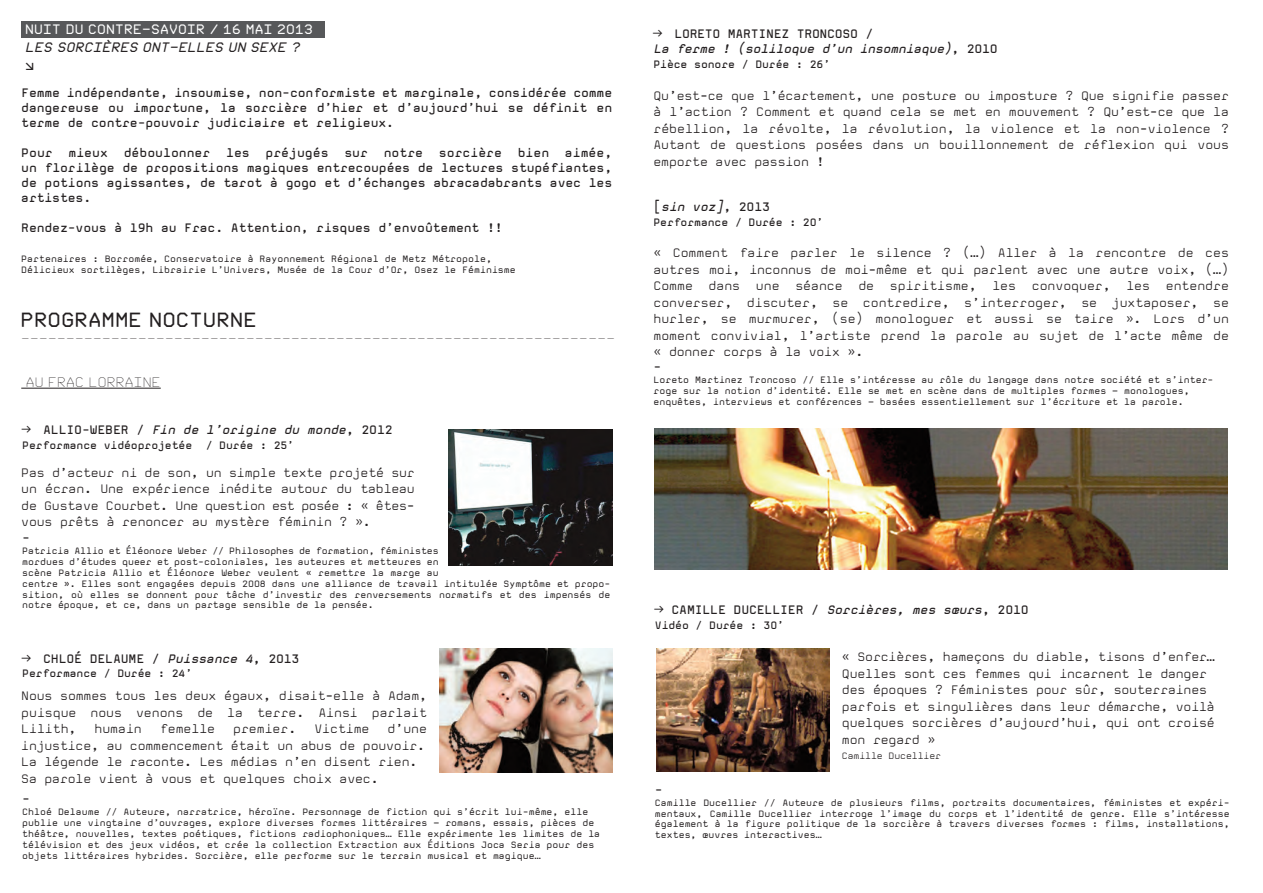
<style>
.page{position:relative;width:1263px;height:893px;background:#fff}
.page>*{position:absolute;margin:0;border:0;box-sizing:border-box;transform-origin:0 0}
.t1{font:700 18px "FRAC";color:#231f20}
.t2{font:300 12px/16.5px "Mono";letter-spacing:-.015em;color:#231f20;text-align:justify}
.t3{font:700 12px/15px "Mono";letter-spacing:-.015em;color:#231f20;text-align:justify}
.t4{font:italic 700 12px/15px "Mono";letter-spacing:-.025em;color:#231f20}
.t5{font:300 12px "FRAC";color:#231f20}
.t6{font:700 12px "FRAC";color:#fff}
.t7{font:italic 700 12px "FRAC";color:#231f20}
.t8{font:700 12px "FRAC";color:#231f20}
.t9{font:700 10.5px "Mono";letter-spacing:-.015em;color:#231f20}
.t10{font:9px/10.8px "Mono";color:#231f20}
.t11{font:300 9px "Mono";letter-spacing:-.015em;color:#231f20}
.s1{font-family:"FRAC";font-weight:500;font-style:normal}
.s2{font-style:normal}
.s3{font-family:"FRAC";font-weight:500}
.s4{font-style:italic}
</style>
<div class="page">
<div style="left:21px;top:21px;width:303px;height:17px;background:#57585a"></div>
<hr style="left:21px;top:388px;width:140px;height:1px;background:#231f20">
<img style="left:448px;top:429px;width:164px;height:136px">
<img style="left:439px;top:649px;width:173px;height:123px">
<img style="left:656px;top:648px;width:173px;height:124px">
<img style="left:655px;top:428px;width:572px;height:142px">
<h2 class="t6" style="left:26px;top:23px;width:289px">NUIT DU CONTRE-SAVOIR / 16 MAI 2013</h2>
<h2 class="t7" style="left:26px;top:41px;width:278px">LES SORCIÈRES ONT-ELLES UN SEXE ?</h2>
<h2 class="t8" style="left:26px;top:59px;width:10px">d</h2>
<h2 class="t3" style="left:21px;top:86px;width:593px">Femme indépendante, insoumise, non-conformiste et marginale, considérée comme dangereuse ou importune, la sorcière d’hier et d’aujourd’hui se définit en terme de contre-pouvoir judiciaire et religieux.</h2>
<h2 class="t3" style="left:21px;top:146px;width:33px">Pour</h2>
<h2 class="t3" style="left:69px;top:146px;width:41px">mieux</h2>
<h2 class="t3" style="left:124px;top:146px;width:88px">déboulonner</h2>
<h2 class="t3" style="left:226px;top:146px;width:25px">les</h2>
<h2 class="t3" style="left:266px;top:146px;width:65px">préjugés</h2>
<h2 class="t3" style="left:344px;top:146px;width:25px">sur</h2>
<h2 class="t3" style="left:384px;top:146px;width:41px">notre</h2>
<h2 class="t3" style="left:439px;top:146px;width:65px">sorcière</h2>
<h2 class="t3" style="left:518px;top:146px;width:33px">bien</h2>
<h2 class="t3" style="left:21px;top:146px;width:593px;text-indent:544px">aimée, un florilège de propositions magiques entrecoupées de lectures stupéfiantes, de potions agissantes, de tarot à gogo et d’échanges abracadabrants avec les artistes.</h2>
<h2 class="t3" style="left:21px;top:221px;width:483px">Rendez-vous à 19h au Frac. Attention, risques d’envoûtement !!</h2>
<p class="t10" style="left:21px;top:254px;width:496px">Partenaires : Borromée, Conservatoire à Rayonnement Régional de Metz Métropole,<br>Délicieux sortilèges, Librairie L’Univers, Musée de la Cour d’Or, Osez le Féminisme</p>
<h1 class="t1" style="left:21px;top:310px;width:238px">PROGRAMME NOCTURNE</h1>
<h2 class="t5" style="left:21px;top:332px;width:595px">------------------------------------------------------------------</h2>
<h2 class="t5" style="left:26px;top:375px;width:137px">AU FRAC LORRAINE</h2>
<h2 class="t4" style="left:22px;top:423px;width:372px"><span class="s1">m</span> <span class="s2">ALLIO-WEBER /</span> Fin de l’origine du monde<span class="s2">, 2012</span></h2>
<p class="t9" style="left:22px;top:441px;width:171px">Performance vidéoprojetée</p>
<p class="t9" style="left:206px;top:441px;width:90px">/ Durée : 25’</p>
<h2 class="t2" style="left:21px;top:465px;width:395px">Pas d’acteur ni de son, un simple texte projeté sur un écran. Une expérience inédite autour du tableau de Gustave Courbet. Une question est posée : « êtes&shy;vous prêts à renoncer au mystère féminin ? ».</h2>
<h2 class="t2" style="left:22px;top:531px;width:9px">-</h2>
<p class="t10" style="left:22px;top:546px;width:590px">Patricia Allio et Éléonore Weber // Philosophes de formation, féministes<br>mordues d’études queer et post-coloniales, les auteures et metteures en<br>scène Patricia Allio et Éléonore Weber veulent « remettre la marge au<br>centre ». Elles sont engagées depuis 2008 dans une alliance de travail intitulée Symptôme et propo&shy;sition, où elles se donnent pour tâche d’investir des renversements normatifs et des impensés de notre époque, et ce, dans un partage sensible de la pensée.</p>
<h2 class="t3" style="left:22px;top:652px;width:279px"><span class="s3">m</span> CHLOÉ DELAUME / <span class="s4">Puissance 4</span>, 2013</h2>
<p class="t9" style="left:22px;top:669px;width:171px">Performance / Durée : 24’</p>
<h2 class="t2" style="left:21px;top:689px;width:407px">Nous sommes tous les deux égaux, disait-elle à Adam, puisque nous venons de la terre. Ainsi parlait Lilith,</h2>
<h2 class="t2" style="left:21px;top:722px;width:407px;text-align:left;text-indent:366px">d’une injustice, au commencement était un abus de pouvoir.<br>La légende le raconte. Les médias n’en disent rien.<br>Sa parole vient à vous et quelques choix avec.</h2>
<h2 class="t2" style="left:95px;top:722px;width:49px">humain</h2>
<h2 class="t2" style="left:160px;top:722px;width:57px">femelle</h2>
<h2 class="t2" style="left:233px;top:722px;width:65px">premier.</h2>
<h2 class="t2" style="left:314px;top:722px;width:57px">Victime</h2>
<h2 class="t2" style="left:22px;top:792px;width:9px">-</h2>
<p class="t10" style="left:22px;top:808px;width:579px">Chloé Delaume // Auteure, narratrice, héroïne. Personnage de fiction qui s’écrit lui-même, elle publie une vingtaine d’ouvrages, explore diverses formes littéraires – romans, essais, pièces de théâtre, nouvelles, textes poétiques, fictions radiophoniques… Elle expérimente les limites de la télévision et des jeux vidéos, et crée la collection Extraction aux Éditions Joca Seria pour des objets littéraires hybrides. Sorcière, elle performe sur le terrain musical et magique…</p>
<h2 class="t4" style="left:653px;top:27px;width:346px"><span class="s1">m</span> <span class="s2">LORETO MARTINEZ TRONCOSO /<br></span>La ferme ! (soliloque d’un insomniaque)<span class="s2">, 2010</span></h2>
<p class="t9" style="left:653px;top:60px;width:178px">Pièce sonore / Durée : 26’</p>
<p class="t2" style="left:653px;top:88px;width:577px">Qu’est-ce que l’écartement, une posture ou imposture ? Que signifie passer à l’action ? Comment et quand cela se met en mouvement ? Qu’est-ce que la rébellion, la révolte, la révolution, la violence et la non-violence ?<br>Autant de questions posées dans un bouillonnement de réflexion qui vous emporte avec passion !</p>
<h2 class="t4" style="left:653px;top:200px;width:118px"><span class="s2">[</span>sin voz]<span class="s2">, 2013</span></h2>
<p class="t9" style="left:653px;top:218px;width:171px">Performance / Durée : 20’</p>
<h2 class="t2" style="left:653px;top:246px;width:577px">« Comment faire parler le silence ? (…) Aller à la rencontre de ces autres moi, inconnus de moi-même et qui parlent avec une autre voix, (…)<br>Comme</h2>
<h2 class="t2" style="left:709px;top:279px;width:33px">dans</h2>
<h2 class="t2" style="left:756px;top:279px;width:25px">une</h2>
<h2 class="t2" style="left:795px;top:279px;width:49px">séance</h2>
<h2 class="t2" style="left:858px;top:279px;width:17px">de</h2>
<h2 class="t2" style="left:890px;top:279px;width:88px">spiritisme,</h2>
<h2 class="t2" style="left:992px;top:279px;width:25px">les</h2>
<h2 class="t2" style="left:1032px;top:279px;width:80px">convoquer,</h2>
<h2 class="t2" style="left:1126px;top:279px;width:25px">les</h2>
<p class="t2" style="left:653px;top:279px;width:577px;text-indent:512px">entendre converser, discuter, se contredire, s’interroger, se juxtaposer, se hurler, se murmurer, (se) monologuer et aussi se taire ». Lors d’un moment convivial, l’artiste prend la parole au sujet de l’acte même de « donner corps à la voix ».</p>
<h2 class="t2" style="left:653px;top:360px;width:9px">-</h2>
<p class="t10" style="left:653px;top:375px;width:562px">Loreto Martinez Troncoso // Elle s’intéresse au rôle du langage dans notre société et s’inter&shy;roge sur la notion d’identité. Elle se met en scène dans de multiples formes – monologues, enquêtes, interviews et conférences – basées essentiellement sur l’écriture et la parole.</p>
<h2 class="t3" style="left:655px;top:603px;width:375px"><span class="s3">m</span> CAMILLE DUCELLIER / <span class="s4">Sorcières, mes sœurs</span>, 2010</h2>
<p class="t9" style="left:655px;top:621px;width:131px">Vidéo / Durée : 30’</p>
<p class="t2" style="left:842px;top:650px;width:374px;text-align:left">« Sorcières, hameçons du diable, tisons d’enfer… Quelles sont ces femmes qui incarnent le danger des époques ? Féministes pour sûr, souterraines parfois et singulières dans leur démarche, voilà quelques sorcières d’aujourd’hui, qui ont croisé mon regard »</p>
<p class="t11" style="left:842px;top:752px;width:101px">Camille Ducellier</p>
<h2 class="t2" style="left:655px;top:782px;width:9px">-</h2>
<p class="t10" style="left:655px;top:798px;width:576px;text-align:justify">Camille Ducellier // Auteure de plusieurs films, portraits documentaires, féministes et expéri&shy;mentaux, Camille Ducellier interroge l’image du corps et l’identité de genre. Elle s’intéresse également à la figure politique de la sorcière à travers diverses formes : films, installations, textes, œuvres interactives…</p>
</div>
